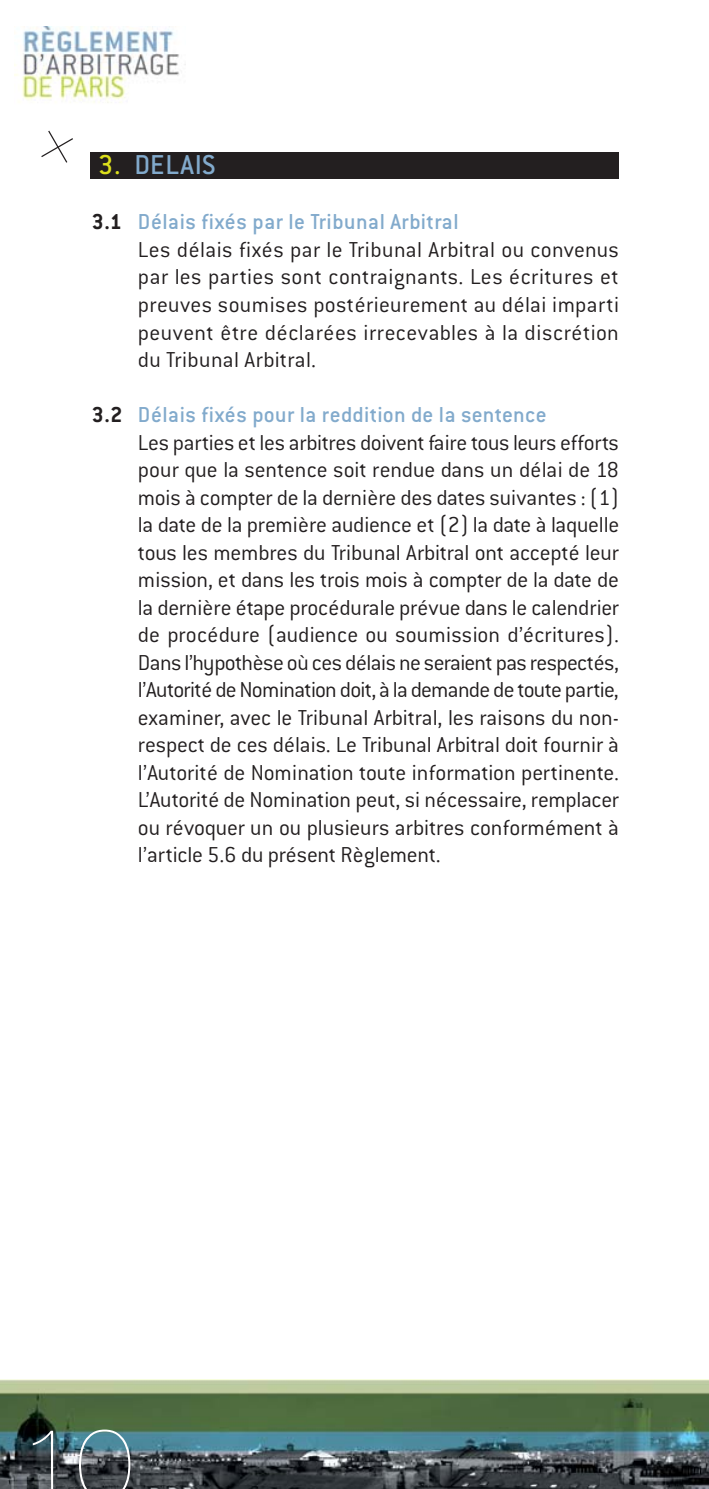
<style>
.page{position:relative;width:709px;height:1489px;background:#fff}
.page>*{position:absolute;margin:0;border:0;box-sizing:border-box;transform-origin:0 0}
.t1{font:200 100px "Helvetica Neue";color:#fff}
.t2{font:500 30px "Conduit ITC";letter-spacing:.025em;color:#82aacc}
.t3{font:300 23.75px/27.5px "Conduit ITC";letter-spacing:-.005em;color:#231f20}
.t4{font:300 23.75px/27.5px "Conduit ITC";letter-spacing:.02em;color:#231f20}
.s1{color:#dcdf1c}
.s2{font-weight:700}
.s3{font-weight:500;color:#82aacc}
</style>
<div class="page">
<div style="left:90px;top:152px;width:529px;height:27px;background:#231f20"></div>
<img style="left:0;top:1379px;width:709px;height:109px">
<svg style="left:41px;top:130px;width:32px;height:33px"></svg>
<img style="left:14px;top:26px;width:172px;height:77px">
<p class="t2" style="left:98px;top:155px;width:119px"><span class="s1">3.</span> DELAIS</p>
<p class="t4" style="left:138px;top:211px;width:482px;text-indent:-46px"><span class="s2">3.1</span> <span class="s3">Délais fixés par le Tribunal Arbitral<br></span>Les délais fixés par le Tribunal Arbitral ou convenus par les parties sont contraignants. Les écritures et preuves soumises postérieurement au délai imparti peuvent être déclarées irrecevables à la discrétion du Tribunal Arbitral.</p>
<p class="t3" style="left:138px;top:403px;width:483px;text-indent:-46px"><span class="s2">3.2</span> <span class="s3">Délais fixés pour la reddition de la sentence<br></span>Les parties et les arbitres doivent faire tous leurs efforts pour que la sentence soit rendue dans un délai de 18 mois à compter de la dernière des dates suivantes : (1) la date de la première audience et (2) la date à laquelle tous les membres du Tribunal Arbitral ont accepté leur mission, et dans les trois mois à compter de la date de la dernière étape procédurale prévue dans le calendrier de procédure (audience ou soumission d’écritures).<br>Dans l’hypothèse où ces délais ne seraient pas respectés, l’Autorité de Nomination doit, à la demande de toute partie, examiner, avec le Tribunal Arbitral, les raisons du non&shy;respect de ces délais. Le Tribunal Arbitral doit fournir à l’Autorité de Nomination toute information pertinente.<br>L’Autorité de Nomination peut, si nécessaire, remplacer ou révoquer un ou plusieurs arbitres conformément à l’article 5.6 du présent Règlement.</p>
<h1 class="t1" style="left:21px;top:1427px;width:113px">10</h1>
</div>
